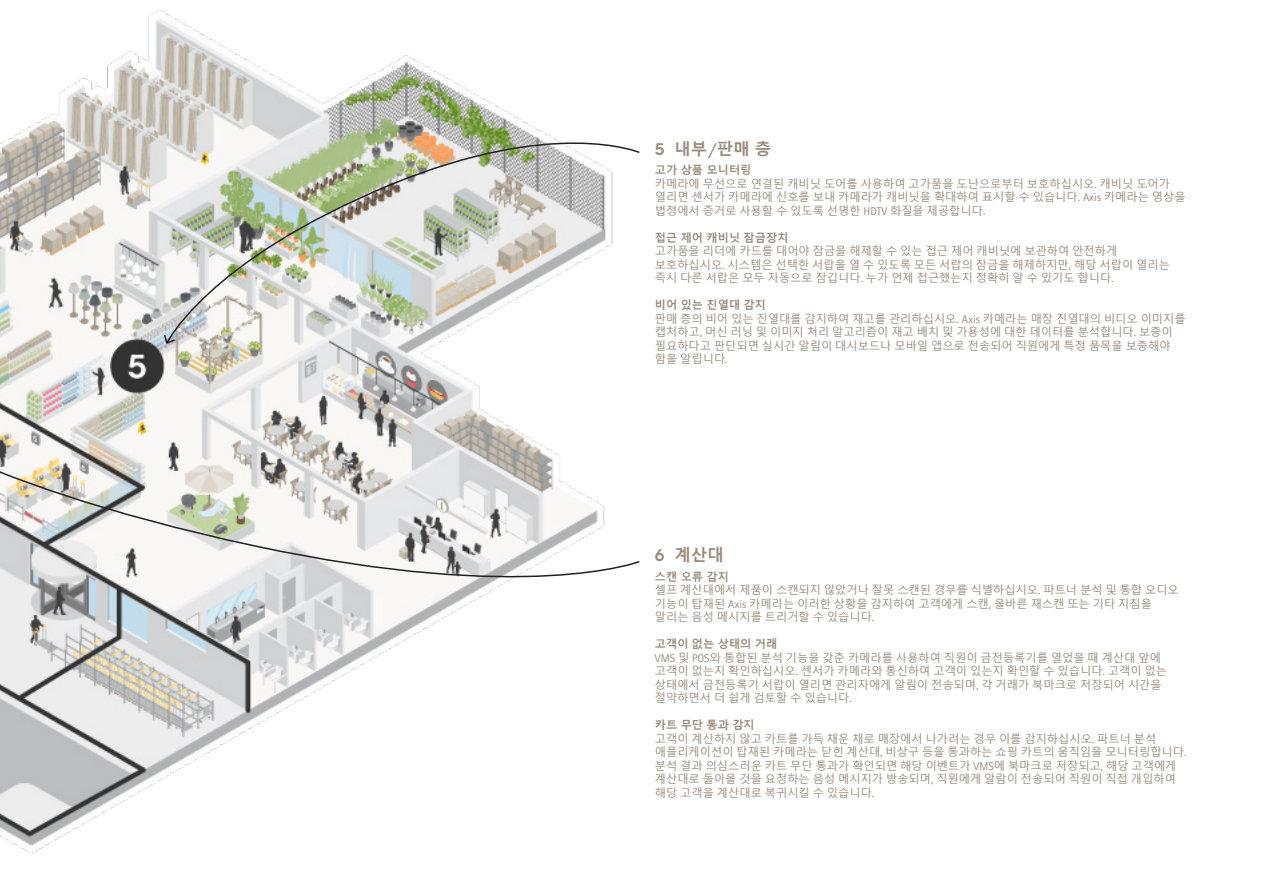
<style>
.page{position:relative;width:1263px;height:893px;background:#fff}
.page>*{position:absolute;margin:0;border:0;box-sizing:border-box;transform-origin:0 0}
.t1{font:700 16.5px "Malgun Gothic";color:#998b7d}
.t2{font:11.25px/13.5px "Malgun Gothic";color:#998b7d}
.t3{font:700 11.25px "Malgun Gothic";color:#998b7d}
.s1{font-family:"Lubalin Graph ECG";font-weight:600}
.s2{font-family:"Rotis Sans Serif Pro"}
</style>
<div class="page">
<img style="left:0;top:10px;width:515px;height:844px">
<svg style="left:0;top:398px;width:640px;height:206px"></svg>
<img style="left:165px;top:117px;width:475px;height:227px">
<svg style="left:163px;top:333px;width:14px;height:12px"></svg>
<p class="t1" style="left:655px;top:139px;width:118px"><span class="s1">5</span> 내부<span class="s1">/</span>판매 층</p>
<p class="t3" style="left:655px;top:163px;width:98px">고가 상품 모니터링</p>
<p class="t2" style="left:655px;top:177px;width:532px">카메라에 무선으로 연결된 캐비닛 도어를 사용하여 고가품을 도난으로부터 보호하십시오<span class="s2">.</span> 캐비닛 도어가 열리면 센서가 카메라에 신호를 보내 카메라가 캐비닛을 확대하여 표시할 수 있습니다<span class="s2">. Axis</span> 카메라는 영상을 법정에서 증거로 사용할 수 있도록 선명한 <span class="s2">HDTV</span> 화질을 제공합니다<span class="s2">.</span></p>
<p class="t3" style="left:655px;top:231px;width:135px">접근 제어 캐비닛 잠금장치</p>
<p class="t2" style="left:655px;top:245px;width:516px">고가품을 리더에 카드를 대어야 잠금을 해제할 수 있는 접근 제어 캐비닛에 보관하여 안전하게 보호하십시오<span class="s2">.</span> 시스템은 선택한 서랍을 열 수 있도록 모든 서랍의 잠금을 해제하지만<span class="s2">,</span> 해당 서랍이 열리는 즉시 다른 서랍은 모두 자동으로 잠깁니다<span class="s2">.</span> 누가 언제 접근했는지 정확히 알 수 있기도 합니다<span class="s2">.</span></p>
<p class="t3" style="left:655px;top:298px;width:113px">비어 있는 진열대 감지</p>
<p class="t2" style="left:655px;top:312px;width:532px">판매 층의 비어 있는 진열대를 감지하여 재고를 관리하십시오<span class="s2">. Axis</span> 카메라는 매장 진열대의 비디오 이미지를 캡처하고<span class="s2">,</span> 머신 러닝 및 이미지 처리 알고리즘이 재고 배치 및 가용성에 대한 데이터를 분석합니다<span class="s2">.</span> 보충이 필요하다고 판단되면 실시간 알림이 대시보드나 모바일 앱으로 전송되어 직원에게 특정 품목을 보충해야 함을 알립니다<span class="s2">.</span></p>
<p class="t1" style="left:655px;top:545px;width:70px"><span class="s1">6</span> 계산대</p>
<p class="t3" style="left:655px;top:570px;width:76px">스캔 오류 감지</p>
<p class="t2" style="left:655px;top:584px;width:525px">셀프 계산대에서 제품이 스캔되지 않았거나 잘못 스캔된 경우를 식별하십시오<span class="s2">.</span> 파트너 분석 및 통합 오디오 기능이 탑재된 <span class="s2">Axis</span> 카메라는 이러한 상황을 감지하여 고객에게 스캔<span class="s2">,</span> 올바른 재스캔 또는 기타 지침을 알리는 음성 메시지를 트리거할 수 있습니다<span class="s2">.</span></p>
<p class="t3" style="left:655px;top:637px;width:124px">고객이 없는 상태의 거래</p>
<p class="t2" style="left:655px;top:651px;width:514px"><span class="s2">VMS</span> 및 <span class="s2">POS</span>와 통합된 분석 기능을 갖춘 카메라를 사용하여 직원이 금전등록기를 열었을 때 계산대 앞에 고객이 없는지 확인하십시오<span class="s2">.</span> 센서가 카메라와 통신하여 고객이 있는지 확인할 수 있습니다<span class="s2">.</span> 고객이 없는 상태에서 금전등록기 서랍이 열리면 관리자에게 알림이 전송되며<span class="s2">,</span> 각 거래가 북마크로 저장되어 시간을 절약하면서 더 쉽게 검토할 수 있습니다<span class="s2">.</span></p>
<p class="t3" style="left:655px;top:718px;width:101px">카트 무단 통과 감지</p>
<p class="t2" style="left:655px;top:732px;width:533px">고객이 계산하지 않고 카트를 가득 채운 채로 매장에서 나가려는 경우 이를 감지하십시오<span class="s2">.</span> 파트너 분석 애플리케이션이 탑재된 카메라는 닫힌 계산대<span class="s2">,</span> 비상구 등을 통과하는 쇼핑 카트의 움직임을 모니터링합니다<span class="s2">. </span>분석 결과 의심스러운 카트 무단 통과가 확인되면 해당 이벤트가 <span class="s2">VMS</span>에 북마크로 저장되고<span class="s2">,</span> 해당 고객에게 계산대로 돌아올 것을 요청하는 음성 메시지가 방송되며<span class="s2">,</span> 직원에게 알람이 전송되어 직원이 직접 개입하여 해당 고객을 계산대로 복귀시킬 수 있습니다<span class="s2">.</span></p>
</div>
